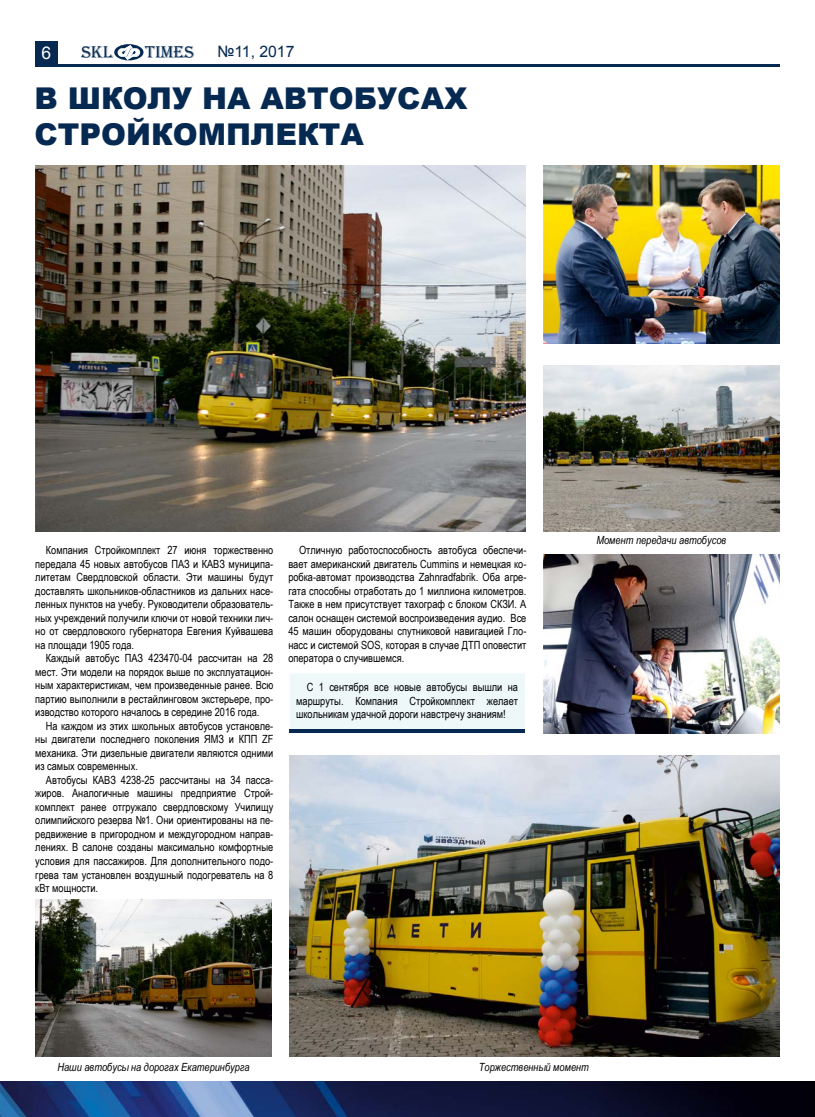
<style>
.page{position:relative;width:815px;height:1117px;background:#fff}
.page>*{position:absolute;margin:0;border:0;box-sizing:border-box;transform-origin:0 0}
.t1{font:900 30px/36px "Arial";color:#062951}
.t2{font:17.5px "Algerian";color:#062951}
.t3{font:17.5px "Arial";color:#fff}
.t4{font:15.75px "Arial";color:#062951}
.t5{font:11.25px/13.5px "Arial Narrow";color:#000;text-align:justify}
.t6{font:italic 11.25px "Arial Narrow";color:#000}
</style>
<div class="page">
<div style="left:288px;top:672px;width:238px;height:60px;background:#eff8f9;border:1px solid #fff"></div>
<svg style="left:289px;top:728px;width:236px;height:4px"></svg>
<hr style="left:35px;top:64px;width:745px;height:2px;background:#062951">
<div style="left:35px;top:42px;width:23px;height:22px;background:#062951"></div>
<svg style="left:114px;top:44px;width:30px;height:16px"></svg>
<svg style="left:118px;top:45px;width:22px;height:15px"></svg>
<img style="left:0;top:1081px;width:815px;height:35px">
<img style="left:543px;top:165px;width:237px;height:178px">
<img style="left:289px;top:755px;width:491px;height:301px">
<img style="left:543px;top:365px;width:237px;height:166px">
<img style="left:35px;top:165px;width:491px;height:366px">
<img style="left:35px;top:899px;width:237px;height:157px">
<img style="left:543px;top:555px;width:237px;height:178px">
<h2 class="t3" style="left:41px;top:41px;width:11px">6</h2>
<h2 class="t2" style="left:81px;top:42px;width:33px">SKL</h2>
<h2 class="t2" style="left:145px;top:42px;width:50px">TIMES</h2>
<h3 class="t4" style="left:217px;top:41px;width:79px">№11, 2017</h3>
<h1 class="t1" style="left:34px;top:79px;width:434px">В ШКОЛУ НА АВТОБУСАХ<br>СТРОЙКОМПЛЕКТА</h1>
<p class="t5" style="left:35px;top:543px;width:240px;text-indent:11px">Компания Стройкомплект 27 июня торжественно передала 45 новых автобусов ПАЗ и КАВЗ муниципа&shy;литетам Свердловской области. Эти машины будут доставлять школьников-областников из дальних насе&shy;ленных пунктов на учебу. Руководители образователь&shy;ных учреждений получили ключи от новой техники лич&shy;но от свердловского губернатора Евгения Куйвашева на площади 1905 года.</p>
<p class="t5" style="left:35px;top:651px;width:240px;text-indent:11px">Каждый автобус ПАЗ 423470-04 рассчитан на 28 мест. Эти модели на порядок выше по эксплуатацион&shy;ным характеристикам, чем произведенные ранее. Всю партию выполнили в рестайлинговом экстерьере, про&shy;изводство которого началось в середине 2016 года.</p>
<p class="t5" style="left:35px;top:718px;width:240px;text-indent:11px">На каждом из этих школьных автобусов установле&shy;ны двигатели последнего поколения ЯМЗ и КПП ZF механика. Эти дизельные двигатели являются одними из самых современных.</p>
<p class="t5" style="left:35px;top:772px;width:240px;text-indent:11px">Автобусы КАВЗ 4238-25 рассчитаны на 34 пасса&shy;жиров. Аналогичные машины предприятие Строй&shy;комплект ранее отгружало свердловскому Училищу олимпийского резерва №1. Они ориентированы на пе&shy;редвижение в пригородном и междугородном направ&shy;лениях. В салоне созданы максимально комфортные условия для пассажиров. Для дополнительного подо&shy;грева там установлен воздушный подогреватель на 8 кВт мощности.</p>
<p class="t5" style="left:288px;top:543px;width:240px;text-indent:11px">Отличную работоспособность автобуса обеспечи&shy;вает американский двигатель Cummins и немецкая ко&shy;робка-автомат производства Zahnradfabrik. Оба агре&shy;гата способны отработать до 1 миллиона километров.<br>Также в нем присутствует тахограф с блоком СКЗИ. А салон оснащен системой воспроизведения аудио. Все 45 машин оборудованы спутниковой навигацией Гло&shy;насс и системой SOS, которая в случае ДТП оповестит оператора о случившемся.</p>
<p class="t5" style="left:296px;top:679px;width:223px;text-indent:11px">С 1 сентября все новые автобусы вышли на маршруты. Компания Стройкомплект желает школьникам удачной дороги навстречу знаниям!</p>
<p class="t6" style="left:596px;top:532px;width:131px">Момент передачи автобусов</p>
<p class="t6" style="left:57px;top:1059px;width:194px">Наши автобусы на дорогах Екатеринбурга</p>
<p class="t6" style="left:479px;top:1059px;width:112px">Торжественный момент</p>
</div>
